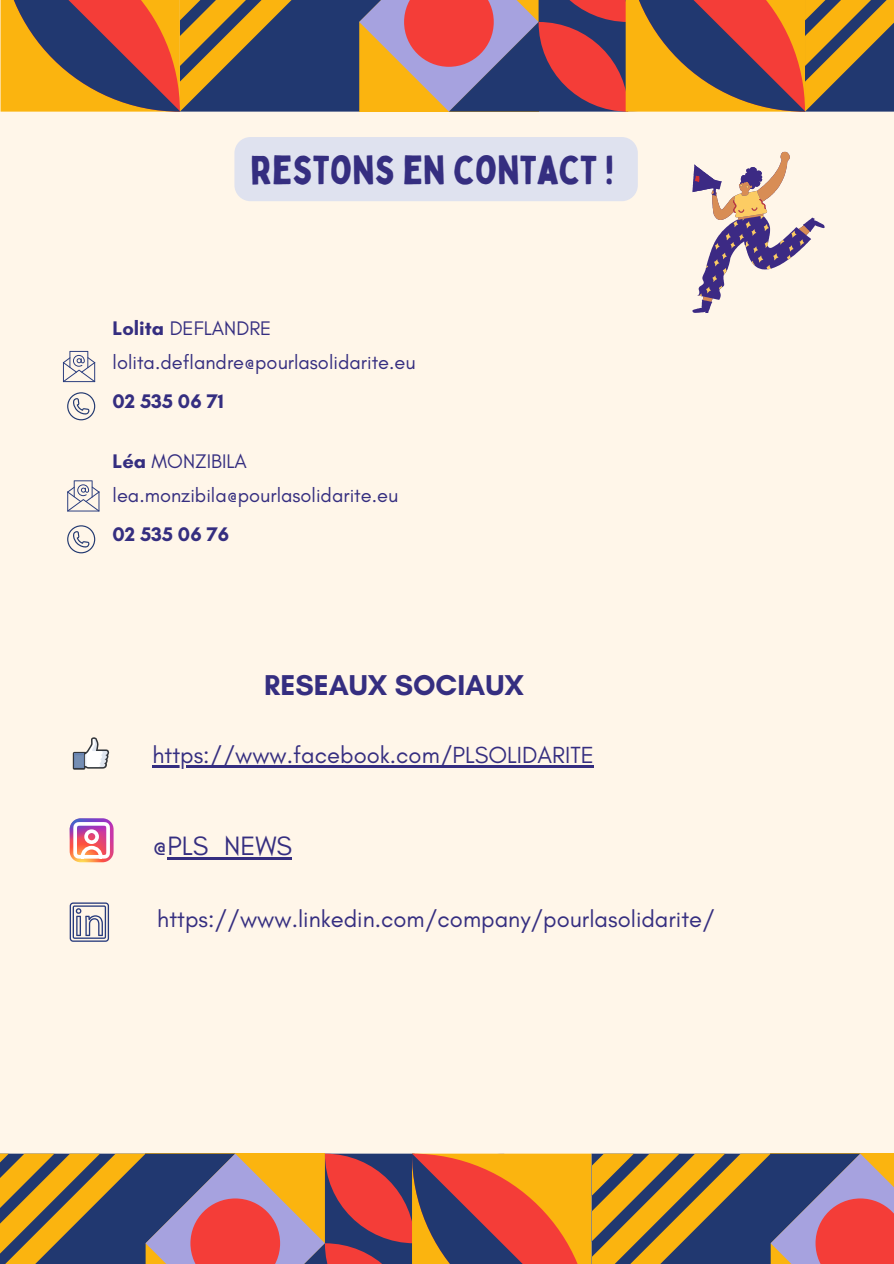
<style>
.page{position:relative;width:894px;height:1264px;background:#fff}
.page>*{position:absolute;margin:0;border:0;box-sizing:border-box;transform-origin:0 0}
.t1{font:39.75px "Bobby Jones";color:#352e80}
.t2{font:700 29.25px "Glacial Indifference";color:#352e80}
.t3{font:27px "Glacial Indifference";color:#352e80}
.t4{font:23.7px "Glacial Indifference";color:#352e80}
.t5{font:19.95px "Glacial Indifference";color:#352e80}
.t6{font:700 19.95px "Glacial Indifference";color:#352e80}
.s1{font-weight:700}
</style>
<div class="page">
<div style="left:0;top:0;width:893px;height:1263px;background:#fff6e9"></div>
<svg style="left:1px;top:0;width:892px;height:111px;background:#94644f"></svg>
<svg style="left:0;top:1153px;width:893px;height:110px;background:#a06a53"></svg>
<svg style="left:692px;top:151px;width:133px;height:162px"></svg>
<svg style="left:63px;top:351px;width:32px;height:31px"></svg>
<svg style="left:67px;top:392px;width:28px;height:28px"></svg>
<svg style="left:73px;top:737px;width:37px;height:32px"></svg>
<div style="left:74px;top:753px;width:10px;height:15px;background:#6883b0"></div>
<div style="left:75px;top:755px;width:8px;height:12px;background:#758eb3"></div>
<svg style="left:70px;top:818px;width:43px;height:44px"></svg>
<svg style="left:70px;top:819px;width:43px;height:42px;background:#e297b2"></svg>
<svg style="left:70px;top:902px;width:39px;height:39px"></svg>
<div style="left:234px;top:137px;width:403px;height:64px;background:#dfe2ef;border-radius:16px"></div>
<hr style="left:152px;top:765px;width:442px;height:2px;background:#352e80">
<hr style="left:167px;top:857px;width:125px;height:2px;background:#352e80">
<svg style="left:67px;top:480px;width:32px;height:31px"></svg>
<svg style="left:67px;top:525px;width:28px;height:28px"></svg>
<p class="t1" style="left:250px;top:145px;width:365px">RESTONS EN CONTACT !</p>
<p class="t5" style="left:113px;top:316px;width:160px"><span class="s1">Lolita</span> DEFLANDRE</p>
<h1 class="t5" style="left:113px;top:350px;width:304px">lolita.deflandre@pourlasolidarite.eu</h1>
<p class="t6" style="left:113px;top:389px;width:112px">02 535 06 71</p>
<p class="t5" style="left:113px;top:449px;width:136px"><span class="s1">Léa</span> MONZIBILA</p>
<p class="t5" style="left:113px;top:483px;width:287px">lea.monzibila@pourlasolidarite.eu</p>
<p class="t6" style="left:113px;top:522px;width:118px">02 535 06 76</p>
<p class="t2" style="left:264px;top:667px;width:261px">RESEAUX SOCIAUX</p>
<p class="t4" style="left:152px;top:740px;width:443px">https://www.facebook.com/PLSOLIDARITE</p>
<p class="t3" style="left:152px;top:829px;width:141px">@PLS_NEWS</p>
<p class="t4" style="left:157px;top:904px;width:559px">https://www.linkedin.com/company/pourlasolidarite/</p>
</div>
